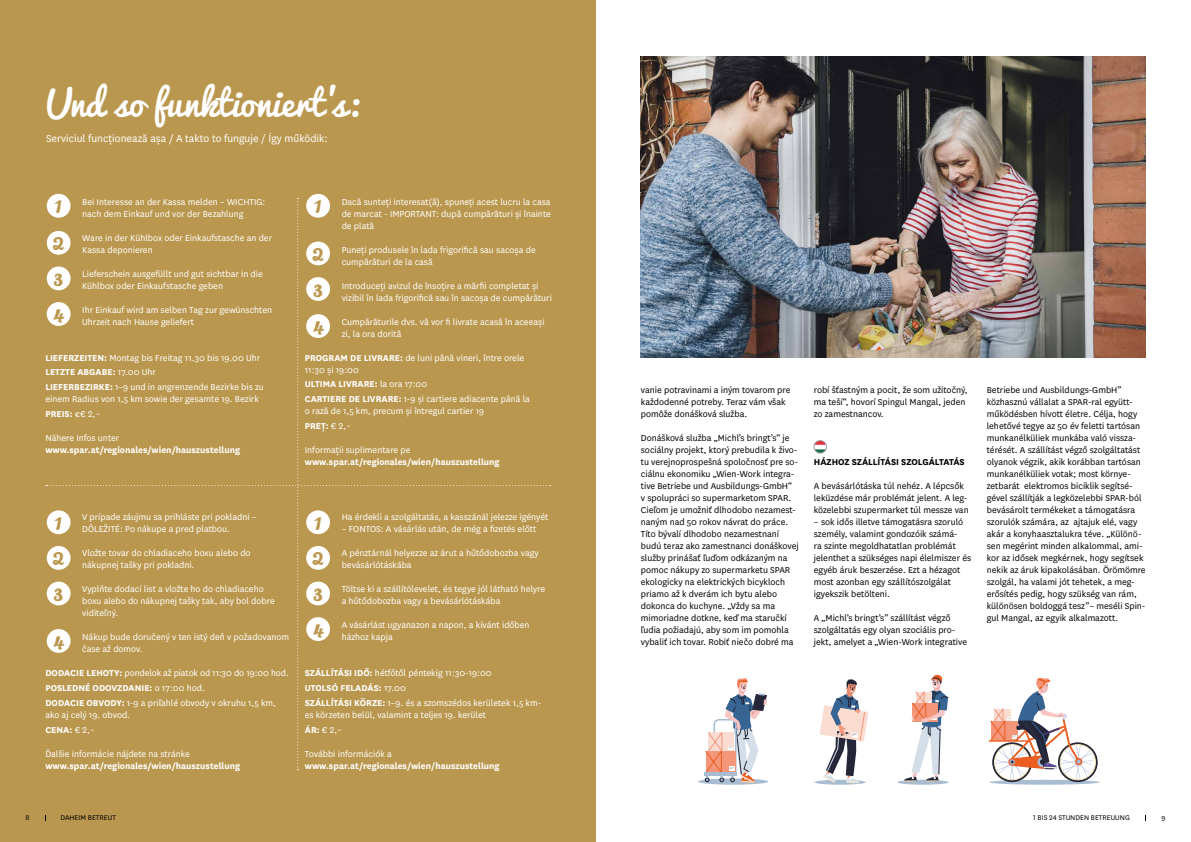
<style>
.page{position:relative;width:1191px;height:842px;background:#fff}
.page>*{position:absolute;margin:0;border:0;box-sizing:border-box;transform-origin:0 0}
.t1{font:35.8px "Pacifico";color:#fff}
.t2{font:24.8px "Pacifico";color:#ba974e}
.t3{font:11.7px "National";color:#fff}
.t4{font:10px/12px "National";color:#fff}
.t5{font:10px/12px "National";color:#000}
.t6{font:700 10px "National";color:#fff}
.t7{font:700 10px "National";color:#000}
.t8{font:8px "National";color:#000}
.s1{font-weight:700}
</style>
<div class="page">
<div style="left:0;top:0;width:595px;height:842px;background:#ba974e"></div>
<div style="left:47px;top:194px;width:24px;height:24px;background:#fff;border-radius:50%"></div>
<div style="left:306px;top:194px;width:24px;height:24px;background:#fff;border-radius:50%"></div>
<svg style="left:46px;top:198px;width:504px;height:572px"></svg>
<img style="left:641px;top:57px;width:504px;height:300px">
<svg style="left:814px;top:441px;width:12px;height:12px"></svg>
<div style="left:814px;top:440px;width:12px;height:13px;border:1px solid #9d9d9c;border-radius:50%"></div>
<svg style="left:698px;top:778px;width:70px;height:7px"></svg>
<hr style="left:704px;top:772px;width:32px;height:4px;background:#a9bdd2">
<svg style="left:705px;top:678px;width:62px;height:105px"></svg>
<svg style="left:814px;top:780px;width:51px;height:5px"></svg>
<svg style="left:819px;top:679px;width:49px;height:104px"></svg>
<div style="left:989px;top:780px;width:110px;height:5px;background:#a9bdd2;border-radius:50%"></div>
<hr style="left:988px;top:740px;width:40px;height:2px;background:#eb5e20">
<svg style="left:990px;top:677px;width:107px;height:105px"></svg>
<div style="left:897px;top:780px;width:51px;height:5px;background:#a9bdd2;border-radius:50%"></div>
<svg style="left:903px;top:674px;width:45px;height:108px"></svg>
<h1 class="t1" style="left:45px;top:84px;width:315px">Und so funktioniert’s:</h1>
<p class="t3" style="left:46px;top:131px;width:283px">Serviciul funcţionează așa / A takto to funguje / Így működik:</p>
<p class="t4" style="left:342px;top:195px;width:211px;text-align:justify">Dacă sunteţi interesat(ă), spuneţi acest lucru la casa de marcat - IMPORTANT: după cumpărături și înainte de plată</p>
<p class="t4" style="left:342px;top:243px;width:196px">Puneţi produsele în lada frigorifică sau sacoșa de cumpărături de la casă</p>
<p class="t4" style="left:342px;top:279px;width:212px">Introduceţi avizul de însoţire a mărfii completat și vizibil în lada frigorifică sau în sacoșa de cumpărături</p>
<p class="t4" style="left:342px;top:315px;width:204px">Cumpărăturile dvs. vă vor fi livrate acasă în aceeași zi, la ora dorită</p>
<p class="t4" style="left:305px;top:351px;width:221px"><span class="s1">PROGRAM DE LIVRARE:</span> de luni până vineri, între orele<br>11:30 și 19:00</p>
<p class="t4" style="left:305px;top:376px;width:227px;line-height:14.8px"><span class="s1">ULTIMA LIVRARE:</span> la ora 17:00<br><span class="s1">CARTIERE DE LIVRARE:</span> 1-9 și cartiere adiacente până la</p>
<p class="t4" style="left:305px;top:403px;width:181px;line-height:14.8px">o rază de 1,5 km, precum și întregul cartier 19<br><span class="s1">PREŢ:</span> € 2,–</p>
<p class="t4" style="left:305px;top:443px;width:107px">Informaţii suplimentare pe</p>
<p class="t6" style="left:305px;top:455px;width:196px">www.spar.at/regionales/wien/hauszustellung</p>
<p class="t4" style="left:82px;top:195px;width:185px">Bei Interesse an der Kassa melden – WICHTIG: nach dem Einkauf und vor der Bezahlung</p>
<p class="t4" style="left:82px;top:231px;width:191px">Ware in der Kühlbox oder Einkaufstasche an der<br>Kassa deponieren</p>
<p class="t4" style="left:82px;top:267px;width:182px">Lieferschein ausgefüllt und gut sichtbar in die<br>Kühlbox oder Einkaufstasche geben</p>
<p class="t4" style="left:82px;top:303px;width:191px">Ihr Einkauf wird am selben Tag zur gewünschten<br>Uhrzeit nach Hause geliefert</p>
<p class="t4" style="left:45px;top:350px;width:220px;line-height:14.8px"><span class="s1">LIEFERZEITEN:</span> Montag bis Freitag 11.30 bis 19.00 Uhr<br><span class="s1">LETZTE ABGABE:</span> 17.00 Uhr<br><span class="s1">LIEFERBEZIRKE:</span> 1–9 und in angrenzende Bezirke bis zu</p>
<p class="t4" style="left:45px;top:391px;width:215px;line-height:14.8px">einem Radius von 1,5 km sowie der gesamte 19. Bezirk<br><span class="s1">PREIS:</span> €€ 2,–</p>
<p class="t4" style="left:45px;top:431px;width:75px">Nähere Infos unter</p>
<p class="t6" style="left:45px;top:443px;width:196px">www.spar.at/regionales/wien/hauszustellung</p>
<h2 class="t2" style="left:55px;top:190px;width:10px">1</h2>
<h2 class="t2" style="left:314px;top:190px;width:10px">1</h2>
<h2 class="t2" style="left:53px;top:227px;width:13px">2</h2>
<h2 class="t2" style="left:312px;top:238px;width:13px">2</h2>
<h2 class="t2" style="left:54px;top:263px;width:12px">3</h2>
<h2 class="t2" style="left:313px;top:273px;width:12px">3</h2>
<h2 class="t2" style="left:53px;top:298px;width:13px">4</h2>
<h2 class="t2" style="left:312px;top:310px;width:13px">4</h2>
<p class="t4" style="left:342px;top:511px;width:208px">Ha érdekli a szolgáltatás, a kasszánál jelezze igényét</p>
<p class="t4" style="left:342px;top:523px;width:196px">– FONTOS: A vásárlás után, de még a fizetés előtt</p>
<p class="t4" style="left:342px;top:547px;width:199px">A pénztárnál helyezze az árut a hűtődobozba vagy bevásárlótáskába</p>
<p class="t4" style="left:342px;top:583px;width:205px">Töltse ki a szállítólevelet, és tegye jól látható helyre a hűtődobozba vagy a bevásárlótáskába</p>
<p class="t4" style="left:342px;top:619px;width:189px">A vásárlást ugyanazon a napon, a kívánt időben házhoz kapja</p>
<p class="t4" style="left:305px;top:665px;width:238px;line-height:14.8px"><span class="s1">SZÁLLÍTÁSI IDŐ:</span> hétfőtől péntekig 11:30-19:00<br><span class="s1">UTOLSÓ FELADÁS:</span> 17.00<br><span class="s1">SZÁLLÍTÁSI KÖRZE:</span> 1–9. és a szomszédos kerületek 1,5 km-</p>
<p class="t4" style="left:305px;top:707px;width:183px;line-height:14.8px">es körzeten belül, valamint a teljes 19. kerület<br><span class="s1">ÁR:</span> € 2,–</p>
<p class="t4" style="left:305px;top:747px;width:88px">További információk a</p>
<p class="t6" style="left:305px;top:759px;width:196px">www.spar.at/regionales/wien/hauszustellung</p>
<p class="t4" style="left:82px;top:511px;width:176px">V prípade záujmu sa prihláste pri pokladni –<br>DÔLEŽITÉ: Po nákupe a pred platbou.</p>
<p class="t4" style="left:82px;top:547px;width:170px">Vložte tovar do chladiaceho boxu alebo do nákupnej tašky pri pokladni.</p>
<p class="t4" style="left:82px;top:583px;width:194px">Vyplňte dodací list a vložte ho do chladiaceho boxu alebo do nákupnej tašky tak, aby bol dobre viditeľný.</p>
<p class="t4" style="left:82px;top:631px;width:208px">Nákup bude doručený v ten istý deň v požadovanom čase až domov.</p>
<p class="t4" style="left:45px;top:665px;width:245px;line-height:14.8px"><span class="s1">DODACIE LEHOTY:</span> pondelok až piatok od 11:30 do 19:00 hod.<br><span class="s1">POSLEDNÉ ODOVZDANIE:</span> o 17:00 hod.<br><span class="s1">DODACIE OBVODY:</span> 1-9 a priľahlé obvody v okruhu 1,5 km,</p>
<p class="t4" style="left:45px;top:707px;width:86px;line-height:14.8px">ako aj celý 19. obvod.<br><span class="s1">CENA:</span> € 2,–</p>
<p class="t4" style="left:45px;top:747px;width:146px">Ďalšie informácie nájdete na stránke</p>
<p class="t6" style="left:45px;top:759px;width:196px">www.spar.at/regionales/wien/hauszustellung</p>
<h2 class="t2" style="left:55px;top:507px;width:10px">1</h2>
<h2 class="t2" style="left:314px;top:507px;width:10px">1</h2>
<h2 class="t2" style="left:53px;top:542px;width:13px">2</h2>
<h2 class="t2" style="left:312px;top:542px;width:13px">2</h2>
<h2 class="t2" style="left:54px;top:578px;width:12px">3</h2>
<h2 class="t2" style="left:313px;top:578px;width:12px">3</h2>
<h2 class="t2" style="left:312px;top:613px;width:13px">4</h2>
<h2 class="t2" style="left:53px;top:625px;width:13px">4</h2>
<p class="t5" style="left:641px;top:384px;width:151px">vanie potravinami a iným tovarom pre každodenné potreby. Teraz vám však pomôže donášková služba.</p>
<p class="t5" style="left:641px;top:432px;width:159px">Donášková služba „Michl’s bringt’s“ je sociálny projekt, ktorý prebudila k živo&shy;tu verejnoprospešná spoločnosť pre so&shy;ciálnu ekonomiku „Wien-Work integra&shy;tive Betriebe und Ausbildungs-GmbH“ v spolupráci so supermarketom SPAR.<br>Cieľom je umožniť dlhodobo nezamest&shy;naným nad 50 rokov návrat do práce.<br>Títo bývalí dlhodobo nezamestnaní budú teraz ako zamestnanci donáškovej služby prinášať ľuďom odkázaným na pomoc nákupy zo supermarketu SPAR ekologicky na elektrických bicykloch priamo až k dverám ich bytu alebo dokonca do kuchyne. „Vždy sa ma mimoriadne dotkne, keď ma staručkí ľudia požiadajú, aby som im pomohla vybaliť ich tovar. Robiť niečo dobré ma</p>
<p class="t5" style="left:814px;top:384px;width:155px">robí šťastným a pocit, že som užitočný, ma teší“, hovorí Spingul Mangal, jeden zo zamestnancov.</p>
<p class="t7" style="left:814px;top:455px;width:152px">HÁZHOZ SZÁLLÍTÁSI SZOLGÁLTATÁS</p>
<p class="t5" style="left:814px;top:480px;width:156px">A bevásárlótáska túl nehéz. A lépcsők leküzdése már problémát jelent. A leg&shy;közelebbi szupermarket túl messze van</p>
<p class="t5" style="left:814px;top:516px;width:159px">– sok idős illetve támogatásra szoruló személy, valamint gondozóik számá-<br>ra szinte megoldhatatlan problémát jelenthet a szükséges napi élelmiszer és egyéb áruk beszerzése. Ezt a hézagot most azonban egy szállítószolgálat igyekszik betölteni.</p>
<p class="t5" style="left:814px;top:612px;width:155px">A „Michl’s bringt’s” szállítást végző szolgáltatás egy olyan szociális pro&shy;jekt, amelyet a „Wien-Work integrative</p>
<p class="t5" style="left:986px;top:384px;width:160px">Betriebe und Ausbildungs-GmbH” közhasznú vállalat a SPAR-ral együtt&shy;működésben hívott életre. Célja, hogy lehetővé tegye az 50 év feletti tartósan munkanélküliek munkába való vissza&shy;térését. A szállítást végző szolgáltatást olyanok végzik, akik korábban tartósan munkanélküliek votak; most környe&shy;zetbarát elektromos biciklik segítsé&shy;gével szállítják a legközelebbi SPAR-ból bevásárolt termékeket a támogatásra szorulók számára, az ajtajuk elé, vagy akár a konyhaasztalukra téve. „Különö&shy;sen megérint minden alkalommal, ami&shy;kor az idősek megkérnek, hogy segítsek nekik az áruk kipakolásában. Örömömre szolgál, ha valami jót tehetek, a meg&shy;erősítés pedig, hogy szükség van rám, különösen boldoggá tesz”– meséli Spin&shy;gul Mangal, az egyik alkalmazott.</p>
<p class="t8" style="left:26px;top:813px;width:5px">8</p>
<p class="t8" style="left:61px;top:813px;width:57px">DAHEIM BETREUT</p>
<p class="t8" style="left:1033px;top:813px;width:98px">1 BIS 24 STUNDEN BETREUUNG</p>
<p class="t8" style="left:1161px;top:813px;width:6px">9</p>
</div>
